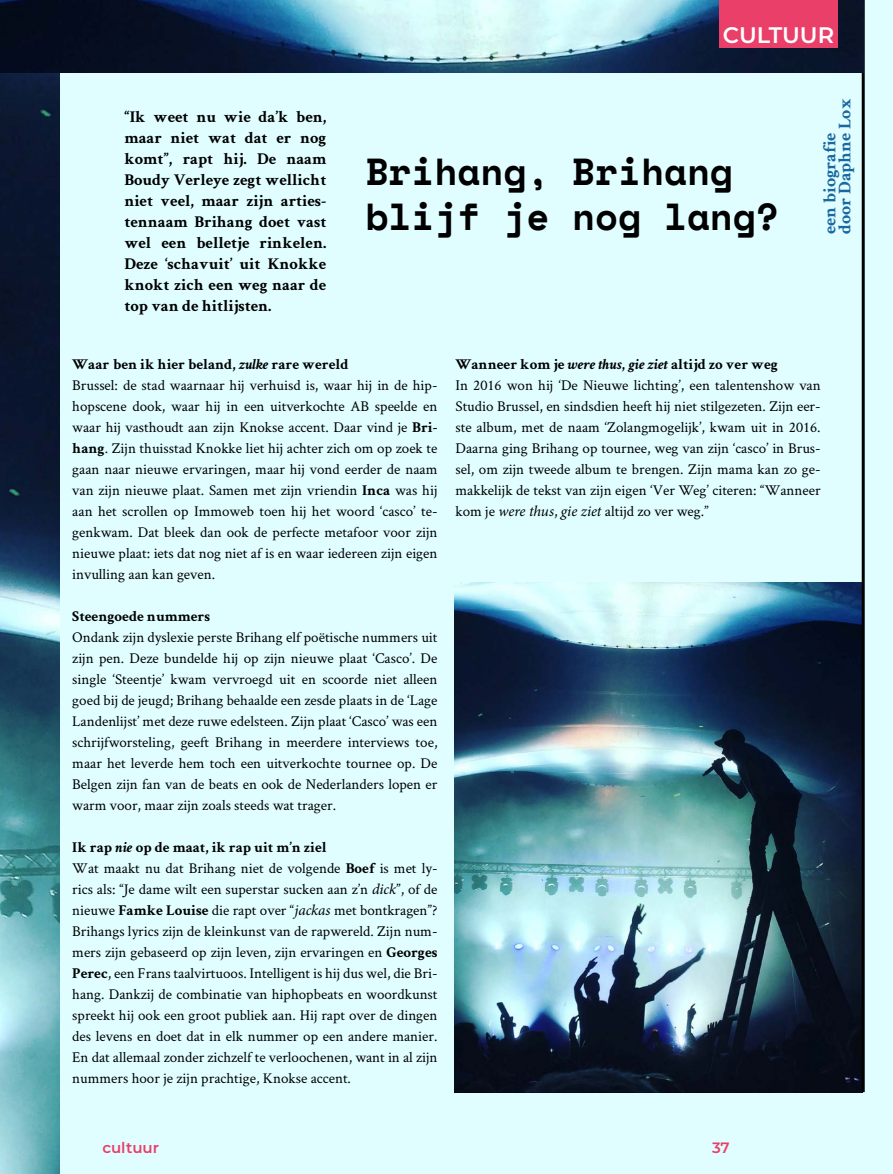
<style>
.page{position:relative;width:893px;height:1174px;background:#e0feff}
.page>*{position:absolute;margin:0;border:0;box-sizing:border-box;transform-origin:0 0}
.t1{font:700 37.5px/45px "Space Mono";color:#000}
.t2{font:600 22.5px "Montserrat";letter-spacing:-.005em;color:#fff}
.t3{font:700 18px "Crimson Text";color:#1968a1}
.t4{font:700 16.5px/21px "Crimson Text";color:#000;text-align:justify}
.t5{font:15px/21px "Crimson Text";color:#000;text-align:justify}
.t6{font:700 15px "Crimson Text";color:#000}
.Titel{font:600 15px "Montserrat";color:#e93f69}
.t7{font:600 14.25px "Montserrat";color:#e93f69}
.s1{font-style:italic}
.s2{font-weight:700}
.s3{font-family:"Minion Pro";font-style:italic}
</style>
<div class="page">
<img style="left:454px;top:583px;width:408px;height:509px">
<hr style="left:862px;top:0;width:3px;height:1092px;background:#000">
<img style="left:0;top:347px;width:60px;height:827px">
<img style="left:0;top:72px;width:60px;height:275px">
<img style="left:0;top:0;width:863px;height:72px">
<div style="left:719px;top:0;width:119px;height:48px;background:#e93f69"></div>
<p class="t4" style="left:124px;top:106px;width:203px">“Ik weet nu wie da’k ben, maar niet wat dat er nog komt”, rapt hij. De naam Boudy Verleye zegt wellicht niet veel, maar zijn arties&shy;tennaam Brihang doet vast wel een belletje rinkelen.<br>Deze ‘schavuit’ uit Knokke knokt zich een weg naar de top van de hitlijsten.</p>
<p class="t2" style="left:723px;top:19px;width:113px">CULTUUR</p>
<p class="t1" style="left:366px;top:148px;width:415px">Brihang, Brihang blijf je nog lang?</p>
<p class="t3" style="left:834px;top:234px;width:137px;rotate:-90deg">door Daphne Lox</p>
<p class="t3" style="left:819px;top:234px;width:103px;rotate:-90deg">een biografie</p>
<p class="t6" style="left:72px;top:355px;width:278px">Waar ben ik hier beland, <span class="s1">zulke</span> rare wereld</p>
<p class="t5" style="left:72px;top:374px;width:367px">Brussel: de stad waarnaar hij verhuisd is, waar hij in de hip&shy;hopscene dook, waar hij in een uitverkochte AB speelde en waar hij vasthoudt aan zijn Knokse accent. Daar vind je <span class="s2">Bri&shy;hang</span>. Zijn thuisstad Knokke liet hij achter zich om op zoek te gaan naar nieuwe ervaringen, maar hij vond eerder de naam van zijn nieuwe plaat. Samen met zijn vriendin <span class="s2">Inca</span> was hij aan het scrollen op Immoweb toen hij het woord ‘casco’ te&shy;genkwam. Dat bleek dan ook de perfecte metafoor voor zijn nieuwe plaat: iets dat nog niet af is en waar iedereen zijn eigen invulling aan kan geven.</p>
<p class="t6" style="left:72px;top:607px;width:139px">Steengoede nummers</p>
<p class="t5" style="left:72px;top:626px;width:367px">Ondank zijn dyslexie perste Brihang elf poëtische nummers uit zijn pen. Deze bundelde hij op zijn nieuwe plaat ‘Casco’. De single ‘Steentje’ kwam vervroegd uit en scoorde niet alleen goed bij de jeugd; Brihang behaalde een zesde plaats in de ‘Lage Landenlijst’ met deze ruwe edelsteen. Zijn plaat ‘Casco’ was een schrijfworsteling, geeft Brihang in meerdere interviews toe, maar het leverde hem toch een uitverkochte tournee op. De Belgen zijn fan van de beats en ook de Nederlanders lopen er warm voor, maar zijn zoals steeds wat trager.</p>
<p class="t6" style="left:72px;top:838px;width:256px">Ik rap <span class="s1">nie</span> op de maat, ik rap uit m’n ziel</p>
<p class="t5" style="left:72px;top:857px;width:367px">Wat maakt nu dat Brihang niet de volgende <span class="s2">Boef</span> is met ly&shy;rics als: “Je dame wilt een superstar sucken aan z’n <span class="s3">dick</span>”, of de nieuwe <span class="s2">Famke Louise</span> die rapt over “<span class="s3">jackas</span> met bontkragen”?<br>Brihangs lyrics zijn de kleinkunst van de rapwereld. Zijn num&shy;mers zijn gebaseerd op zijn leven, zijn ervaringen en <span class="s2">Georges Perec</span>, een Frans taalvirtuoos. Intelligent is hij dus wel, die Bri&shy;hang. Dankzij de combinatie van hiphopbeats en woordkunst spreekt hij ook een groot publiek aan. Hij rapt over de dingen des levens en doet dat in elk nummer op een andere manier.<br>En dat allemaal zonder zichzelf te verloochenen, want in al zijn nummers hoor je zijn prachtige, Knokse accent.</p>
<p class="t6" style="left:455px;top:355px;width:324px">Wanneer kom je <span class="s1">were thus</span>, <span class="s1">gie ziet</span> altijd zo ver weg</p>
<p class="t5" style="left:455px;top:374px;width:367px">In 2016 won hij ‘De Nieuwe lichting’, een talentenshow van Studio Brussel, en sindsdien heeft hij niet stilgezeten. Zijn eer&shy;ste album, met de naam ‘Zolangmogelijk’, kwam uit in 2016.<br>Daarna ging Brihang op tournee, weg van zijn ‘casco’ in Brus&shy;sel, om zijn tweede album te brengen. Zijn mama kan zo ge&shy;makkelijk de tekst van zijn eigen ‘Ver Weg’ citeren: “Wanneer kom je <span class="s3">were thus</span>, <span class="s3">gie ziet</span> altijd zo ver weg.”</p>
<p class="Titel" style="left:102px;top:1136px;width:58px">cultuur</p>
<p class="t7" style="left:723px;top:1136px;width:18px">37</p>
<p class="Titel" style="left:712px;top:1137px;width:19px">37</p>
</div>
